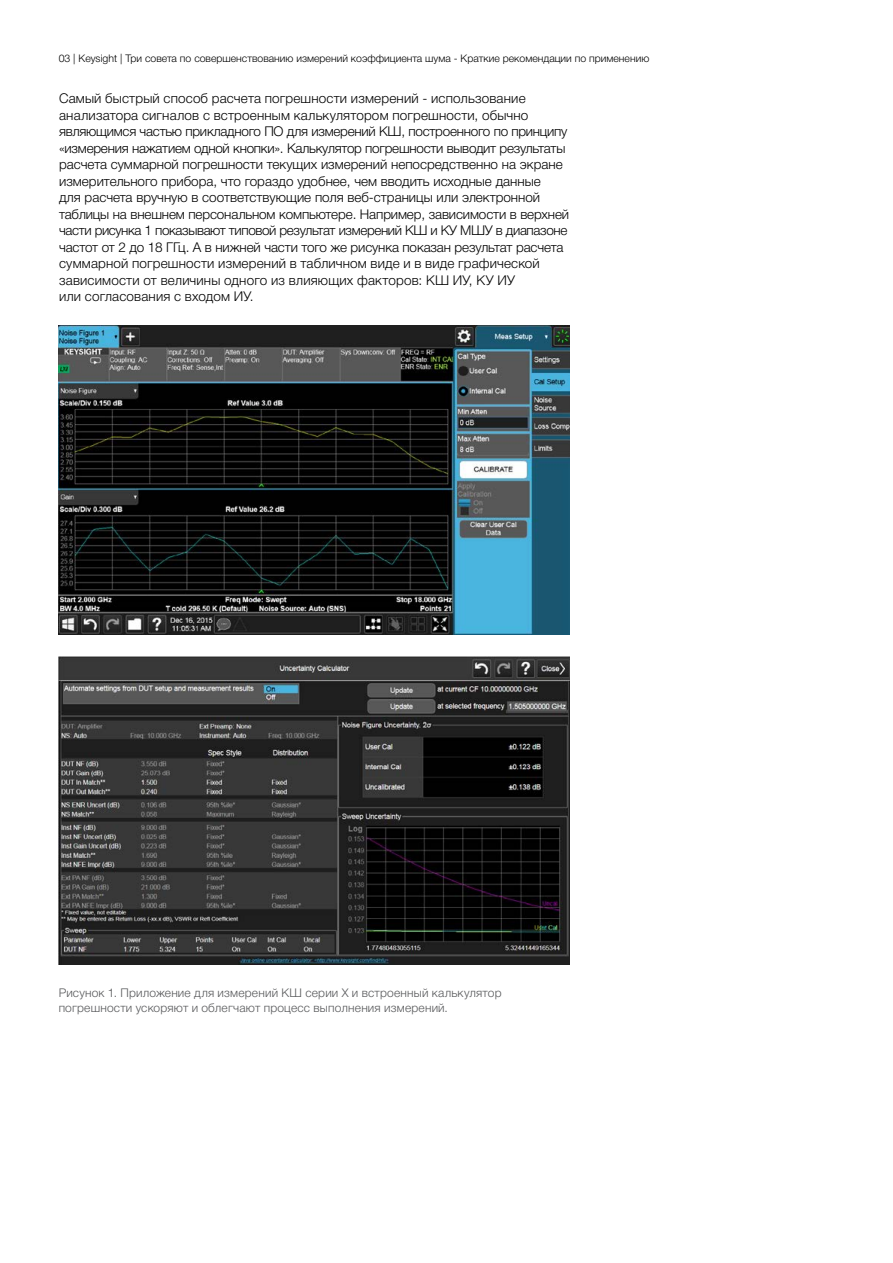
<style>
.page{position:relative;width:893px;height:1263px;background:#fff}
.page>*{position:absolute;margin:0;border:0;box-sizing:border-box;transform-origin:0 0}
.t1{font:300 13.5px/16.5px "Helvetica Neue Cyr";color:#000}
.t2{font:300 12px/15px "Helvetica Neue Cyr";letter-spacing:.015em;color:#58595b}
.t3{font:300 10.5px "Helvetica Neue Cyr";color:#000}
</style>
<div class="page">
<img style="left:59px;top:326px;width:510px;height:308px">
<img style="left:59px;top:657px;width:510px;height:307px">
<p class="t3" style="left:59px;top:52px;width:592px">03 | Keysight | Три совета по совершенствованию измерений коэффициента шума - Краткие рекомендации по применению</p>
<p class="t1" style="left:59px;top:90px;width:512px">Самый быстрый способ расчета погрешности измерений - использование анализатора сигналов с встроенным калькулятором погрешности, обычно являющимся частью прикладного ПО для измерений КШ, построенного по принципу «измерения нажатием одной кнопки». Калькулятор погрешности выводит результаты расчета суммарной погрешности текущих измерений непосредственно на экране измерительного прибора, что гораздо удобнее, чем вводить исходные данные<br>для расчета вручную в соответствующие поля веб-страницы или электронной таблицы на внешнем персональном компьютере. Например, зависимости в верхней части рисунка 1 показывают типовой результат измерений КШ и КУ МШУ в диапазоне частот от 2 до 18 ГГц. А в нижней части того же рисунка показан результат расчета суммарной погрешности измерений в табличном виде и в виде графической зависимости от величины одного из влияющих факторов: КШ ИУ, КУ ИУ<br>или согласования с входом ИУ.</p>
<p class="t2" style="left:59px;top:985px;width:444px">Рисунок 1. Приложение для измерений КШ серии X и встроенный калькулятор погрешности ускоряют и облегчают процесс выполнения измерений.</p>
</div>
